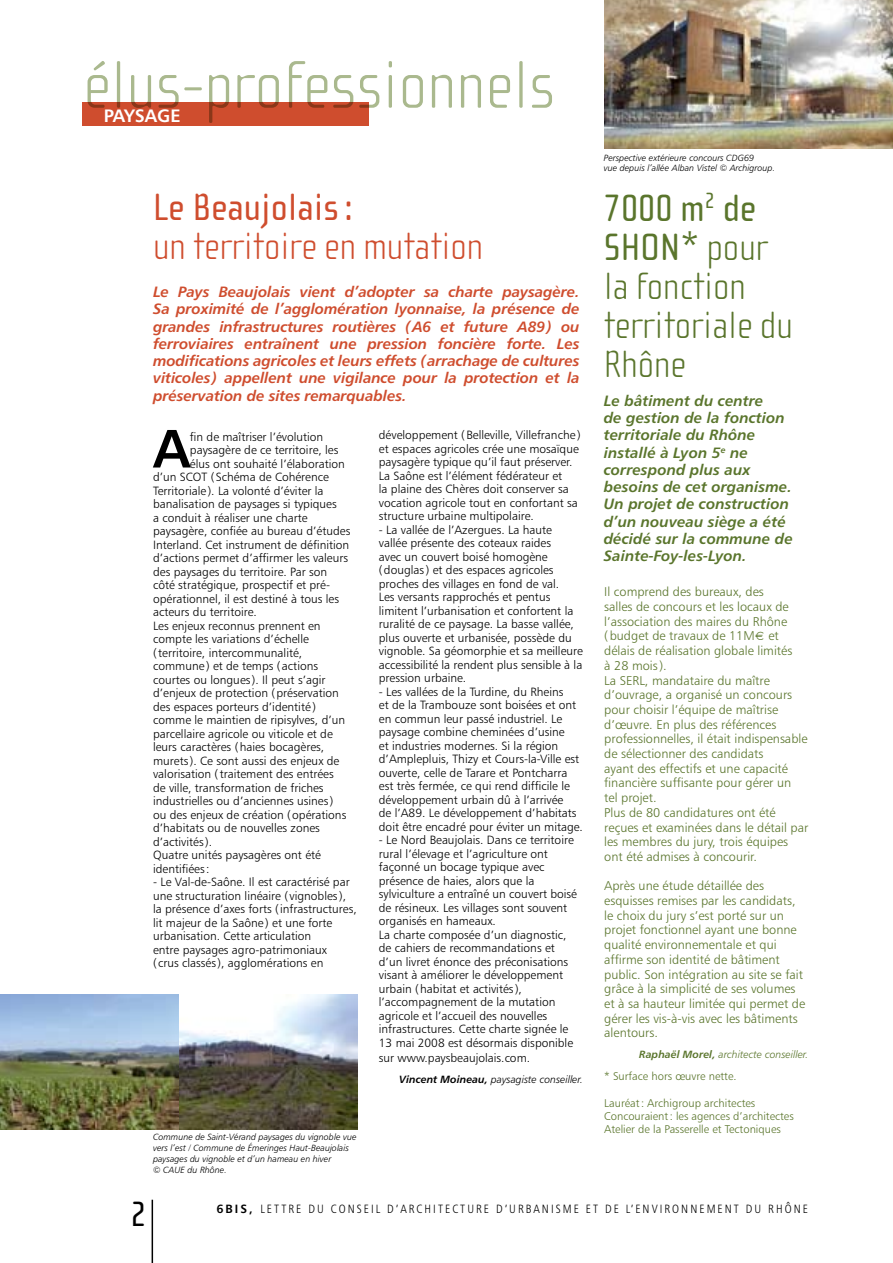
<style>
.page{position:relative;width:893px;height:1263px;background:#fff}
.page>*{position:absolute;margin:0;border:0;box-sizing:border-box;transform-origin:0 0}
.t1{font:100 69px "Cholla Sans";color:#aab98e}
.t2{font:54.15px "Humanist 777 BT Bold B";color:#000}
.t3{font:100 39px/39px "Cholla Sans";color:#5a752c}
.t4{font:100 39px "Cholla Sans";color:#cf4d2e}
.t5{font:39px "Cholla Sans";color:#cf4d2e}
.t6{font:36px "Cholla Sans";color:#000}
.t7{font:18px "Humanist 777 BT Bold B";color:#fff}
.t8{font:15px/17.2px "Humanist 777 BT Bold Italic B";letter-spacing:-.01em;color:#cf4d2e;text-align:justify}
.t9{font:15px/17.2px "Humanist 777 BT Bold Italic B";color:#5a752c}
.t10{font:12.75px/14.7px "Humanist 777 BT Light B";color:#5a752c}
.t11{font:12px/13.5px "Humanist 777 BT Light B";color:#000}
.t12{font:12px "Humanist 777 BT Light Condensed B";letter-spacing:.17em;color:#000}
.t13{font:11.25px/12.8px "Humanist 777 BT Light B";color:#5a752c}
.t14{font:10.5px "Humanist 777 BT Light Italic B";color:#000}
.t15{font:10.5px "Humanist 777 BT Light Italic B";color:#5a752c}
.t16{font:9px/10.8px "Humanist 777 BT Light Italic B";color:#000}
.s1{font-family:"Humanist 777 BT Bold Italic B"}
.s2{font-weight:400}
.s3{font-family:"Humanist 777 BT Light B";font-weight:400}
.s4{font-family:"Geneva CY"}
.s5{font-family:"Humanist 777 BT Bold B"}
</style>
<div class="page">
<hr style="left:152px;top:1200px;width:1px;height:63px;background:#000">
<div style="left:82px;top:103px;width:287px;height:23px;background:#cf4d2e"></div>
<img style="left:604px;top:0;width:289px;height:149px">
<img style="left:0;top:994px;width:357px;height:135px">
<h1 class="t1" style="left:83px;top:47px;width:473px">élus-professionnels</h1>
<h3 class="t7" style="left:104px;top:104px;width:78px">PAYSAGE</h3>
<h3 class="t5" style="left:153px;top:185px;width:201px">Le Beaujolais :</h3>
<h3 class="t4" style="left:153px;top:224px;width:332px">un territoire en mutation</h3>
<p class="t8" style="left:153px;top:283px;width:428px">Le Pays Beaujolais vient d’adopter sa charte paysagère.<br>Sa proximité de l’agglomération lyonnaise, la présence de grandes infrastructures routières (A6 et future A89) ou ferroviaires entraînent une pression foncière forte. Les modifications agricoles et leurs effets (arrachage de cultures viticoles) appellent une vigilance pour la protection et la préservation de sites remarquables.</p>
<h2 class="t2" style="left:153px;top:414px;width:38px">A</h2>
<p class="t11" style="left:190px;top:429px;width:135px">fin de maîtriser l’évolution</p>
<p class="t11" style="left:190px;top:443px;width:150px">paysagère de ce territoire, les</p>
<p class="t11" style="left:190px;top:456px;width:156px">élus ont souhaité l’élaboration</p>
<p class="t11" style="left:153px;top:470px;width:177px">d’un SCOT ( Schéma de Cohérence</p>
<p class="t11" style="left:153px;top:483px;width:172px">Territoriale ). La volonté d’éviter la</p>
<p class="t11" style="left:153px;top:497px;width:185px">banalisation de paysages si typiques</p>
<p class="t11" style="left:153px;top:510px;width:156px">a conduit à réaliser une charte</p>
<p class="t11" style="left:153px;top:524px;width:199px">paysagère, confiée au bureau d’études</p>
<p class="t11" style="left:153px;top:537px;width:198px">Interland. Cet instrument de définition</p>
<p class="t11" style="left:153px;top:551px;width:197px">d’actions permet d’affirmer les valeurs</p>
<p class="t11" style="left:153px;top:564px;width:176px">des paysages du territoire. Par son</p>
<p class="t11" style="left:153px;top:578px;width:179px">côté stratégique, prospectif et pré-</p>
<p class="t11" style="left:153px;top:591px;width:187px">opérationnel, il est destiné à tous les</p>
<p class="t11" style="left:153px;top:605px;width:105px">acteurs du territoire.</p>
<p class="t11" style="left:153px;top:618px;width:169px">Les enjeux reconnus prennent en</p>
<p class="t11" style="left:153px;top:632px;width:157px">compte les variations d’échelle</p>
<p class="t11" style="left:153px;top:645px;width:151px">(territoire, intercommunalité,</p>
<p class="t11" style="left:153px;top:659px;width:167px">commune ) et de temps ( actions</p>
<p class="t11" style="left:153px;top:672px;width:174px">courtes ou longues). Il peut s’agir</p>
<p class="t11" style="left:153px;top:686px;width:187px">d’enjeux de protection (préservation</p>
<p class="t11" style="left:153px;top:699px;width:164px">des espaces porteurs d’identité )</p>
<p class="t11" style="left:153px;top:713px;width:194px">comme le maintien de ripisylves, d’un</p>
<p class="t11" style="left:153px;top:726px;width:181px">parcellaire agricole ou viticole et de</p>
<p class="t11" style="left:153px;top:740px;width:173px">leurs caractères (haies bocagères,</p>
<p class="t11" style="left:153px;top:753px;width:188px">murets). Ce sont aussi des enjeux de</p>
<p class="t11" style="left:153px;top:767px;width:182px">valorisation (traitement des entrées</p>
<p class="t11" style="left:153px;top:780px;width:172px">de ville, transformation de friches</p>
<p class="t11" style="left:153px;top:794px;width:182px">industrielles ou d’anciennes usines)</p>
<p class="t11" style="left:153px;top:807px;width:195px">ou des enjeux de création (opérations</p>
<p class="t11" style="left:153px;top:821px;width:168px">d’habitats ou de nouvelles zones</p>
<p class="t11" style="left:153px;top:834px;width:61px">d’activités).</p>
<p class="t11" style="left:153px;top:848px;width:169px">Quatre unités paysagères ont été</p>
<p class="t11" style="left:153px;top:861px;width:58px">identifiées:</p>
<p class="t11" style="left:153px;top:875px;width:205px">- Le Val-de-Saône. Il est caractérisé par une structuration linéaire ( vignobles), la présence d’axes forts (infrastructures, lit majeur de la Saône ) et une forte urbanisation. Cette articulation<br>entre paysages agro-patrimoniaux<br>( crus classés), agglomérations en</p>
<p class="t16" style="left:153px;top:1132px;width:205px">Commune de Saint-Vérand paysages du vignoble vue vers l’est / Commune de Émeringes Haut-Beaujolais paysages du vignoble et d’un hameau en hiver<br>© CAUE du Rhône.</p>
<p class="t11" style="left:379px;top:428px;width:203px">développement (Belleville, Villefranche ) et espaces agricoles crée une mosaïque paysagère typique qu’il faut préserver.<br>La Saône est l’élément fédérateur et<br>la plaine des Chères doit conserver sa vocation agricole tout en confortant sa structure urbaine multipolaire.</p>
<p class="t11" style="left:379px;top:522px;width:206px">- La vallée de l’Azergues. La haute vallée présente des coteaux raides<br>avec un couvert boisé homogène (douglas) et des espaces agricoles proches des villages en fond de val.<br>Les versants rapprochés et pentus limitent l’urbanisation et confortent la ruralité de ce paysage. La basse vallée, plus ouverte et urbanisée, possède du vignoble. Sa géomorphie et sa meilleure accessibilité la rendent plus sensible à la pression urbaine.</p>
<p class="t11" style="left:379px;top:684px;width:206px">- Les vallées de la Turdine, du Rheins<br>et de la Trambouze sont boisées et ont en commun leur passé industriel. Le paysage combine cheminées d’usine<br>et industries modernes. Si la région d’Amplepluis, Thizy et Cours-la-Ville est ouverte, celle de Tarare et Pontcharra est très fermée, ce qui rend difficile le développement urbain dû à l’arrivée<br>de l’A89. Le développement d’habitats doit être encadré pour éviter un mitage.</p>
<p class="t11" style="left:379px;top:833px;width:200px">- Le Nord Beaujolais. Dans ce territoire rural l’élevage et l’agriculture ont façonné un bocage typique avec présence de haies, alors que la sylviculture a entraîné un couvert boisé de résineux. Les villages sont souvent organisés en hameaux.<br>La charte composée d’un diagnostic, de cahiers de recommandations et d’un livret énonce des préconisations visant à améliorer le développement urbain (habitat et activités), l’accompagnement de la mutation agricole et l’accueil des nouvelles infrastructures. Cette charte signée le 13 mai 2008 est désormais disponible</p>
<p class="t11" style="left:379px;top:1050px;width:153px">sur www.paysbeaujolais.com.</p>
<p class="t14" style="left:399px;top:1073px;width:185px"><span class="s1">Vincent Moineau,</span> paysagiste conseiller.</p>
<p class="t16" style="left:604px;top:152px;width:173px">Perspective extérieure concours CDG69<br>vue depuis l’allée Alban Vistel © Archigroup.</p>
<h3 class="t3" style="left:604px;top:189px;width:190px"><span class="s2">7000 m</span><sup>2</sup> <span class="s2">de<br>SHON</span><span class="s3">*</span> pour la fonction territoriale du<br>Rhône</h3>
<p class="t9" style="left:604px;top:392px;width:190px">Le bâtiment du centre<br>de gestion de la fonction territoriale du Rhône installé à Lyon 5<sup>e</sup> ne correspond plus aux besoins de cet organisme.<br>Un projet de construction d’un nouveau siège a été décidé sur la commune de<br>Sainte-Foy-les-Lyon.</p>
<p class="t10" style="left:604px;top:584px;width:206px">Il comprend des bureaux, des<br>salles de concours et les locaux de l’association des maires du Rhône (budget de travaux de 11M<span class="s4">€</span> et délais de réalisation globale limités<br>à 28 mois).<br>La SERL, mandataire du maître d’ouvrage, a organisé un concours pour choisir l’équipe de maîtrise d’œuvre. En plus des références professionnelles, il était indispensable de sélectionner des candidats<br>ayant des effectifs et une capacité financière suffisante pour gérer un<br>tel projet.<br>Plus de 80 candidatures ont été reçues et examinées dans le détail par les membres du jury, trois équipes ont été admises à concourir.</p>
<p class="t10" style="left:604px;top:878px;width:202px">Après une étude détaillée des esquisses remises par les candidats, le choix du jury s’est porté sur un projet fonctionnel ayant une bonne qualité environnementale et qui affirme son identité de bâtiment public. Son intégration au site se fait grâce à la simplicité de ses volumes et à sa hauteur limitée qui permet de gérer les vis-à-vis avec les bâtiments alentours.</p>
<p class="t15" style="left:639px;top:1048px;width:171px"><span class="s1">Raphaël Morel,</span> architecte conseiller.</p>
<p class="t13" style="left:604px;top:1070px;width:134px">* Surface hors œuvre nette.</p>
<p class="t13" style="left:604px;top:1097px;width:191px">Lauréat: Archigroup architectes<br>Concouraient: les agences d’architectes<br>Atelier de la Passerelle et Tectoniques</p>
<h3 class="t6" style="left:130px;top:1194px;width:17px">2</h3>
<p class="t12" style="left:216px;top:1201px;width:593px"><span class="s5">6BIS,</span> LETTRE DU CONSEIL D’ARCHITECTURE D’URBANISME ET DE L’ENVIRONNEMENT DU RHÔNE</p>
</div>
